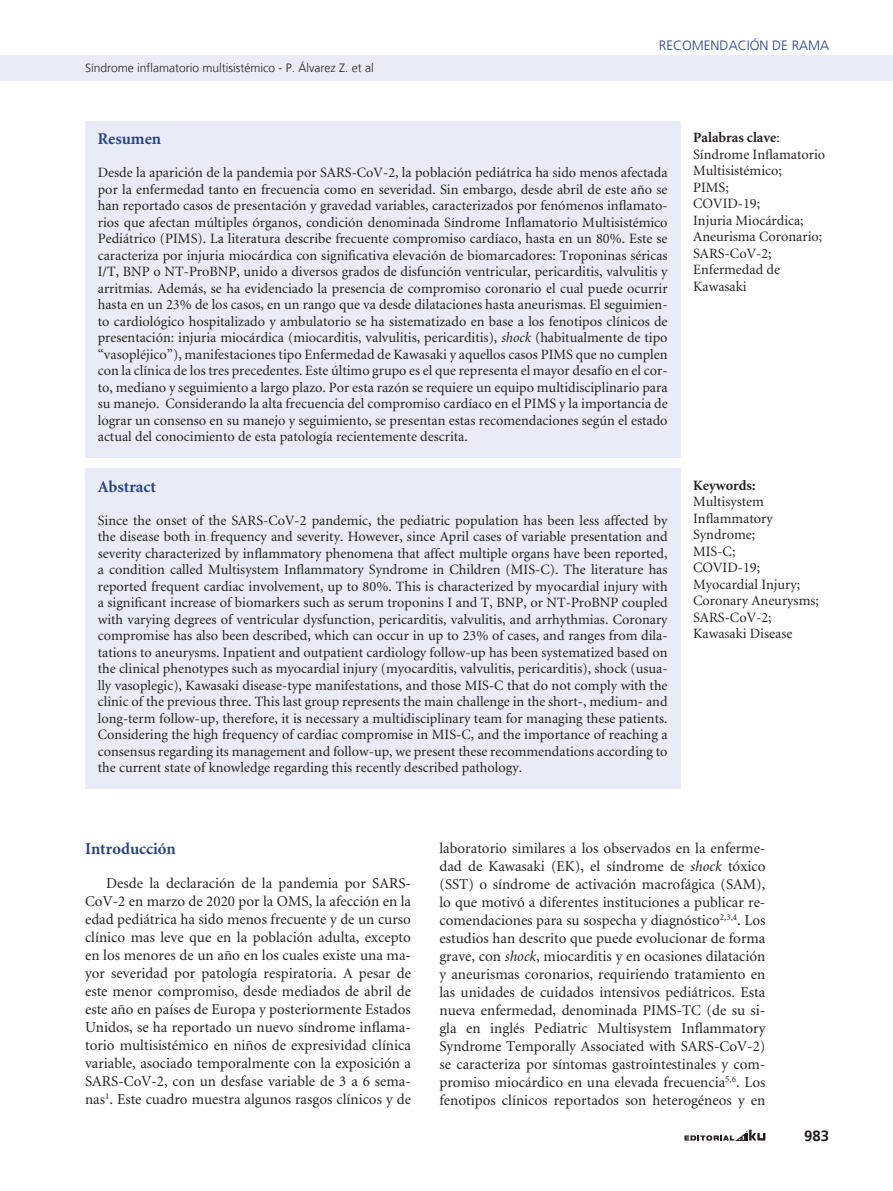
<style>
.page{position:relative;width:893px;height:1191px;background:#fff}
.page>*{position:absolute;margin:0;border:0;box-sizing:border-box;transform-origin:0 0}
.t1{font:700 16.5px "Minion";color:#2a4282}
.t2{font:15px/18px "Minion";color:#231f20;text-align:justify}
.t3{font:700 15px "Frutiger LT";color:#231f20}
.t4{font:14.25px/16.5px "Minion";color:#231f20}
.t5{font:700 14.25px "Minion";color:#231f20}
.t6{font:300 13.5px "Frutiger LT";color:#2a4282}
.t7{font:300 12px "Frutiger LT";color:#231f20}
.s1{font-style:italic}
.s2{font-weight:700}
</style>
<div class="page">
<div style="left:0;top:55px;width:893px;height:26px;background:#e9ecf6"></div>
<svg style="left:684px;top:1129px;width:81px;height:11px"></svg>
<div style="left:85px;top:468px;width:595px;height:320px;background:#e9ecf6"></div>
<div style="left:85px;top:121px;width:595px;height:337px;background:#e9ecf6"></div>
<p class="t7" style="left:85px;top:61px;width:290px">Síndrome inflamatorio multisistémico - P. Álvarez Z. et al</p>
<p class="t6" style="left:659px;top:38px;width:17px">Recome</p>
<p class="t6" style="left:711px;top:38px;width:100px">ndación de Rama</p>
<p class="t1" style="left:98px;top:130px;width:65px">Resumen</p>
<p class="t4" style="left:98px;top:165px;width:571px;text-align:justify">Desde la aparición de la pandemia por SARS-CoV-2, la población pediátrica ha sido menos afectada por la enfermedad tanto en frecuencia como en severidad. Sin embargo, desde abril de este año se han reportado casos de presentación y gravedad variables, caracterizados por fenómenos inflamato&shy;rios que afectan múltiples órganos, condición denominada Síndrome Inflamatorio Multisistémico Pediátrico (PIMS). La literatura describe frecuente compromiso cardíaco, hasta en un 80%. Este se caracteriza por injuria miocárdica con significativa elevación de biomarcadores: Troponinas séricas I/T, BNP o NT-ProBNP, unido a diversos grados de disfunción ventricular, pericarditis, valvulitis y arritmias. Además, se ha evidenciado la presencia de compromiso coronario el cual puede ocurrir hasta en un 23% de los casos, en un rango que va desde dilataciones hasta aneurismas. El seguimien&shy;to cardiológico hospitalizado y ambulatorio se ha sistematizado en base a los fenotipos clínicos de presentación: injuria miocárdica (miocarditis, valvulitis, pericarditis), <span class="s1">shock</span> (habitualmente de tipo “vasopléjico”), manifestaciones tipo Enfermedad de Kawasaki y aquellos casos PIMS que no cumplen con la clínica de los tres precedentes. Este último grupo es el que representa el mayor desafío en el cor&shy;to, mediano y seguimiento a largo plazo. Por esta razón se requiere un equipo multidisciplinario para su manejo. Considerando la alta frecuencia del compromiso cardíaco en el PIMS y la importancia de lograr un consenso en su manejo y seguimiento, se presentan estas recomendaciones según el estado actual del conocimiento de esta patología recientemente descrita.</p>
<p class="t1" style="left:98px;top:478px;width:60px">Abstract</p>
<p class="t4" style="left:98px;top:512px;width:571px;text-align:justify">Since the onset of the SARS-CoV-2 pandemic, the pediatric population has been less affected by the disease both in frequency and severity. However, since April cases of variable presentation and severity characterized by inflammatory phenomena that affect multiple organs have been reported, a condition called Multisystem Inflammatory Syndrome in Children (MIS-C). The literature has reported frequent cardiac involvement, up to 80%. This is characterized by myocardial injury with a significant increase of biomarkers such as serum troponins I and T, BNP, or NT-ProBNP coupled with varying degrees of ventricular dysfunction, pericarditis, valvulitis, and arrhythmias. Coronary compromise has also been described, which can occur in up to 23% of cases, and ranges from dila&shy;tations to aneurysms. Inpatient and outpatient cardiology follow-up has been systematized based on the clinical phenotypes such as myocardial injury (myocarditis, valvulitis, pericarditis), shock (usua&shy;lly vasoplegic), Kawasaki disease-type manifestations, and those MIS-C that do not comply with the clinic of the previous three. This last group represents the main challenge in the short-, medium- and long-term follow-up, therefore, it is necessary a multidisciplinary team for managing these patients.<br>Considering the high frequency of cardiac compromise in MIS-C, and the importance of reaching a consensus regarding its management and follow-up, we present these recommendations according to the current state of knowledge regarding this recently described pathology.</p>
<p class="t4" style="left:693px;top:130px;width:134px"><span class="s2">Palabras clave</span>:<br>Síndrome Inflamatorio<br>Multisistémico;<br>PIMS;<br>COVID-19;<br>Injuria Miocárdica;<br>Aneurisma Coronario;<br>SARS-CoV-2;<br>Enfermedad de<br>Kawasaki</p>
<p class="t5" style="left:693px;top:478px;width:64px">Keywords:</p>
<p class="t4" style="left:693px;top:494px;width:127px">Multisystem<br>Inflammatory<br>Syndrome;<br>MIS-C;<br>COVID-19;<br>Myocardial Injury;<br>Coronary Aneurysms;<br>SARS-CoV-2;<br>Kawasaki Disease</p>
<p class="t1" style="left:85px;top:840px;width:92px">Introducción</p>
<p class="t2" style="left:85px;top:875px;width:327px;text-indent:21px">Desde la declaración de la pandemia por SARS-CoV-2 en marzo de 2020 por la OMS, la afección en la edad pediátrica ha sido menos frecuente y de un curso clínico mas leve que en la población adulta, excepto en los menores de un año en los cuales existe una ma&shy;yor severidad por patología respiratoria. A pesar de este menor compromiso, desde mediados de abril de este año en países de Europa y posteriormente Estados Unidos, se ha reportado un nuevo síndrome inflama&shy;torio multisistémico en niños de expresividad clínica variable, asociado temporalmente con la exposición a SARS-CoV-2, con un desfase variable de 3 a 6 sema&shy;nas<sup>1</sup>. Este cuadro muestra algunos rasgos clínicos y de</p>
<p class="t2" style="left:439px;top:839px;width:327px">laboratorio similares a los observados en la enferme&shy;dad de Kawasaki (EK), el síndrome de <span class="s1">shock</span> tóxico (SST) o síndrome de activación macrofágica (SAM), lo que motivó a diferentes instituciones a publicar re&shy;comendaciones para su sospecha y diagnóstico<sup>2,3,4</sup>. Los estudios han descrito que puede evolucionar de forma grave, con <span class="s1">shock</span>, miocarditis y en ocasiones dilatación y aneurismas coronarios, requiriendo tratamiento en las unidades de cuidados intensivos pediátricos. Esta nueva enfermedad, denominada PIMS-TC (de su si&shy;gla en inglés Pediatric Multisystem Inflammatory Syndrome Temporally Associated with SARS-CoV-2) se caracteriza por síntomas gastrointestinales y com&shy;promiso miocárdico en una elevada frecuencia<sup>5,6</sup>. Los fenotipos clínicos reportados son heterogéneos y en</p>
<p class="t3" style="left:804px;top:1127px;width:27px">983</p>
</div>
